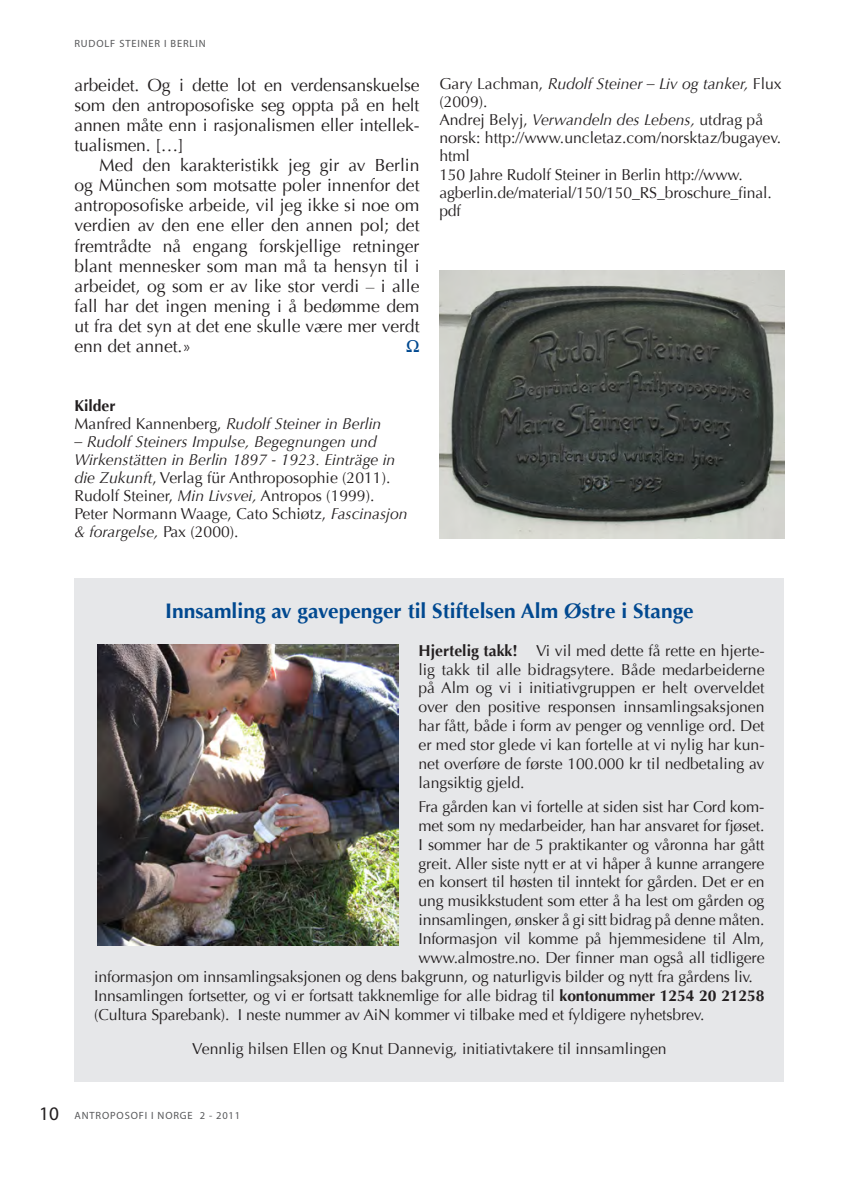
<style>
.page{position:relative;width:844px;height:1191px;background:#fff}
.page>*{position:absolute;margin:0;border:0;box-sizing:border-box;transform-origin:0 0}
.t1{font:700 21px "Optima";color:#014990}
.t2{font:17.5px/20.1px "Optima";letter-spacing:-.01em;color:#231f20;text-align:justify}
.t3{font:700 17.5px "Optima";color:#014990}
.t4{font:15.75px/18px "Optima";letter-spacing:-.01em;color:#231f20}
.t5{font:italic 15.75px/18.2px "Optima";color:#231f20}
.t6{font:10.5px "Myriad Pro";letter-spacing:.08em;color:#57585a}
.s1{font-weight:700;font-style:normal}
.s2{font-style:normal}
.s3{font-style:italic}
.s4{font-weight:700}
.s5{font-size:19.25px;color:#231f20}
</style>
<div class="page">
<img style="left:439px;top:270px;width:345px;height:268px">
<div style="left:74px;top:578px;width:710px;height:503px;background:#e6e7e9"></div>
<img style="left:98px;top:645px;width:300px;height:300px">
<p class="t6" style="left:74px;top:37px;width:133px">RUDOLF STEINER I BERLIN</p>
<p class="t2" style="left:74px;top:75px;width:346px">arbeidet. Og i dette lot en verdensanskuelse som den antroposofiske seg oppta på en helt annen måte enn i rasjonalismen eller intellek&shy;tualismen. […]</p>
<p class="t2" style="left:74px;top:155px;width:346px;text-indent:25px">Med den karakteristikk jeg gir av Berlin og München som motsatte poler innenfor det antroposofiske arbeide, vil jeg ikke si noe om verdien av den ene eller den annen pol; det fremtrådte nå engang forskjellige retninger blant mennesker som man må ta hensyn til i arbeidet, og som er av like stor verdi – i alle fall har det ingen mening i å bedømme dem ut fra det syn at det ene skulle være mer verdt enn det annet.»</p>
<p class="t3" style="left:406px;top:336px;width:15px">Ω</p>
<p class="t5" style="left:74px;top:396px;width:308px"><span class="s1">Kilder<br></span><span class="s2">Manfred Kannenberg,</span> Rudolf Steiner in Berlin</p>
<p class="t5" style="left:74px;top:432px;width:334px">– Rudolf Steiners Impulse, Begegnungen und Wirkenstätten in Berlin 1897 - 1923. Einträge in die Zukunft<span class="s2">, Verlag für Anthroposophie (2011).<br>Rudolf Steiner,</span> Min Livsvei, <span class="s2">Antropos (1999).<br>Peter Normann Waage, Cato Schiøtz,</span> Fascinasjon &amp; forargelse, <span class="s2">Pax (2000).</span></p>
<p class="t4" style="left:439px;top:75px;width:344px">Gary Lachman, <span class="s3">Rudolf Steiner – Liv og tanker,</span> Flux (2009).<br>Andrej Belyj, <span class="s3">Verwandeln des Lebens,</span> utdrag på norsk: http://www.uncletaz.com/norsktaz/bugayev. html<br>150 Jahre Rudolf Steiner in Berlin http://www. agberlin.de/material/150/150_RS_broschure_final. pdf</p>
<h1 class="t1" style="left:165px;top:598px;width:530px">Innsamling av gavepenger til Stiftelsen Alm Østre i Stange</h1>
<p class="t4" style="left:418px;top:641px;width:347px;line-height:18.9px;text-align:justify"><span class="s4">Hjertelig takk!</span> Vi vil med dette få rette en hjerte&shy;lig takk til alle bidragsytere. Både medarbeiderne på Alm og vi i initiativgruppen er helt overveldet over den positive responsen innsamlingsaksjonen har fått, både i form av penger og vennlige ord. Det er med stor glede vi kan fortelle at vi nylig har kun&shy;net overføre de første 100.000 kr til nedbetaling av langsiktig gjeld.</p>
<p class="t4" style="left:418px;top:797px;width:347px">Fra gården kan vi fortelle at siden sist har Cord kom-</p>
<p class="t4" style="left:418px;top:816px;width:347px">met som ny medarbeider, han har ansvaret for fjøset.</p>
<p class="t4" style="left:418px;top:835px;width:347px">I sommer har de 5 praktikanter og våronna har gått</p>
<p class="t4" style="left:418px;top:854px;width:347px">greit. Aller siste nytt er at vi håper å kunne arrangere</p>
<p class="t4" style="left:418px;top:873px;width:347px">en konsert til høsten til inntekt for gården. Det er en</p>
<p class="t4" style="left:418px;top:892px;width:347px">ung musikkstudent som etter å ha lest om gården og</p>
<p class="t4" style="left:418px;top:911px;width:347px">innsamlingen, ønsker å gi sitt bidrag på denne måten.</p>
<p class="t4" style="left:418px;top:930px;width:347px">Informasjon vil komme på hjemmesidene til Alm,</p>
<p class="t4" style="left:418px;top:949px;width:347px">www.almostre.no. Der finner man også all tidligere</p>
<p class="t4" style="left:94px;top:968px;width:660px">informasjon om innsamlingsaksjonen og dens bakgrunn, og naturligvis bilder og nytt fra gårdens liv.</p>
<p class="t4" style="left:94px;top:986px;width:671px">Innsamlingen fortsetter, og vi er fortsatt takknemlige for alle bidrag til <span class="s4">kontonummer 1254 20 21258</span></p>
<p class="t4" style="left:94px;top:1005px;width:611px">(Cultura Sparebank). I neste nummer av AiN kommer vi tilbake med et fyldigere nyhetsbrev.</p>
<p class="t4" style="left:192px;top:1039px;width:476px">Vennlig hilsen Ellen og Knut Dannevig, initiativtakere til innsamlingen</p>
<p class="t6" style="left:39px;top:1109px;width:202px"><span class="s5">10</span> ANTROPOSOFI I NORGE 2 - 2011</p>
</div>
